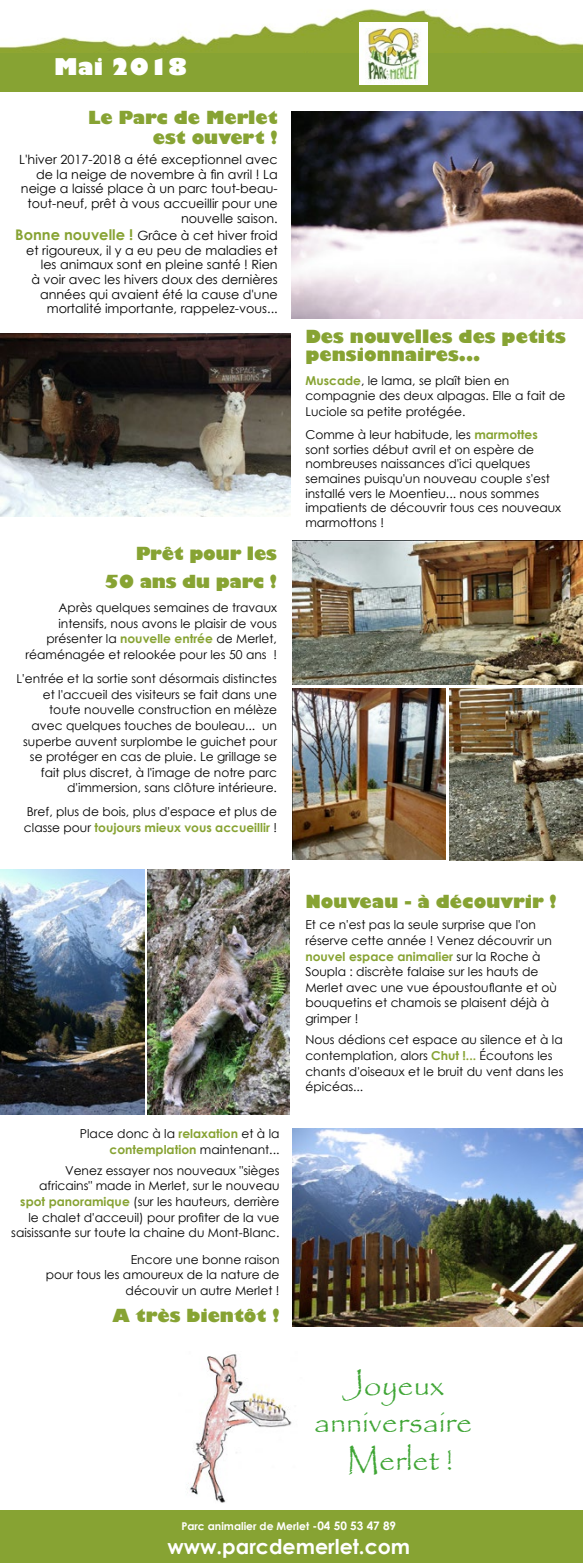
<style>
.page{position:relative;width:583px;height:1563px;background:#fff}
.page>*{position:absolute;margin:0;border:0;box-sizing:border-box;transform-origin:0 0}
.t1{font:31.5px/37.8px "Papyrus";color:#3fa535;text-align:center}
.t2{font:800 22.49px "Gill Sans";color:#fff}
.t3{font:700 20.47px "Century Gothic";color:#fff}
.t4{font:800 17.59px/19.5px "Gill Sans";color:#87a333;text-align:right}
.t5{font:12.69px/14.6px "Century Gothic";color:#000;text-align:right}
.t6{font:12.25px/15.7px "Century Gothic";color:#000}
.t7{font:700 10.76px "Century Gothic";color:#fff}
.s1{font-weight:700;font-size:14.61px;color:#87a333}
.s2{font-weight:700;color:#87a333}
.s3{font-size:11.72px}
</style>
<div class="page">
<div style="left:0;top:1510px;width:583px;height:53px;background:#87a333"></div>
<img style="left:147px;top:869px;width:143px;height:245px">
<img style="left:293px;top:1128px;width:290px;height:198px">
<img style="left:0;top:9px;width:582px;height:44px">
<img style="left:291px;top:111px;width:291px;height:207px">
<div style="left:0;top:53px;width:583px;height:39px;background:#87a333"></div>
<img style="left:0;top:334px;width:291px;height:182px">
<img style="left:449px;top:689px;width:134px;height:171px">
<img style="left:293px;top:541px;width:290px;height:143px">
<img style="left:293px;top:688px;width:152px;height:171px">
<img style="left:0;top:869px;width:144px;height:245px">
<img style="left:188px;top:1354px;width:104px;height:149px">
<img style="left:359px;top:22px;width:69px;height:62px">
<h2 class="t2" style="left:54px;top:52px;width:135px">Mai 2018</h2>
<h3 class="t4" style="left:88px;top:109px;width:191px">Le Parc de Merlet est ouvert !</h3>
<p class="t5" style="left:19px;top:152px;width:260px">L'hiver 2017-2018 a été exceptionnel avec de la neige de novembre à fin avril ! La neige a laissé place à un parc tout-beau&shy;tout-neuf, prêt à vous accueillir pour une nouvelle saison.</p>
<p class="t5" style="left:15px;top:228px;width:264px"><span class="s1">Bonne nouvelle !</span> Grâce à cet hiver froid et rigoureux, il y a eu peu de maladies et les animaux sont en pleine santé ! Rien<br>à voir avec les hivers doux des dernières années qui avaient été la cause d'une mortalité importante, rappelez-vous...</p>
<h3 class="t4" style="left:104px;top:541px;width:174px;line-height:27.8px">Prêt pour les<br>50 ans du parc !</h3>
<p class="t6" style="left:26px;top:600px;width:253px;text-align:right">Après quelques semaines de travaux intensifs, nous avons le plaisir de vous présenter la <span class="s2">nouvelle entrée</span> de Merlet, réaménagée et relookée pour les 50 ans !</p>
<p class="t6" style="left:17px;top:670px;width:262px;text-align:right">L'entrée et la sortie sont désormais distinctes et l'accueil des visiteurs se fait dans une toute nouvelle construction en mélèze avec quelques touches de bouleau... un superbe auvent surplombe le guichet pour se protéger en cas de pluie. Le grillage se fait plus discret, à l'image de notre parc d'immersion, sans clôture intérieure.</p>
<p class="t6" style="left:24px;top:804px;width:254px">Bref, plus de bois, plus d'espace et plus de classe pour <span class="s2">toujours mieux vous accueillir</span> !</p>
<p class="t6" style="left:80px;top:1126px;width:201px;text-align:right">Place donc à la <span class="s2">relaxation</span> et à la <span class="s2">contemplation</span> maintenant...</p>
<p class="t6" style="left:11px;top:1162px;width:270px;text-align:right">Venez essayer nos nouveaux "sièges africains" made in Merlet, sur le nouveau <span class="s2">spot panoramique</span> (sur les hauteurs, derrière le chalet d'acceuil) pour profiter de la vue saisissante sur toute la chaine du Mont-Blanc.</p>
<p class="t6" style="left:46px;top:1251px;width:235px;text-align:right">Encore une bonne raison<br>pour tous les amoureux de la nature de découvir un autre Merlet !</p>
<h3 class="t4" style="left:113px;top:1306px;width:168px">A très bientôt !</h3>
<h3 class="t4" style="left:305px;top:329px;width:262px;line-height:17.6px;text-align:left">Des nouvelles des petits pensionnaires...</h3>
<p class="t6" style="left:305px;top:372px;width:262px"><span class="s2">Muscade</span>, le lama, se plaît bien en compagnie des deux alpagas. Elle a fait de<br>Luciole sa petite protégée.</p>
<p class="t6" style="left:305px;top:427px;width:257px;line-height:14.6px">Comme à leur habitude, les <span class="s2">marmottes </span>sont sorties début avril et on espère de nombreuses naissances d'ici quelques semaines puisqu'un nouveau couple s'est installé vers le Moentieu... nous sommes impatients de découvrir tous ces nouveaux marmottons !</p>
<h3 class="t4" style="left:305px;top:893px;width:253px">Nouveau - à découvrir !</h3>
<p class="t6" style="left:305px;top:917px;width:253px">Et ce n'est pas la seule surprise que l'on réserve cette année ! Venez découvrir un <span class="s2">nouvel espace animalier</span> sur la Roche à Soupla : discrète falaise sur les hauts de Merlet avec une vue époustouflante et où bouquetins et chamois se plaisent déjà à grimper !</p>
<p class="t6" style="left:305px;top:1032px;width:259px">Nous dédions cet espace au silence et à la contemplation, alors <span class="s2">Chut !...</span> Écoutons les chants d'oiseaux et le bruit du vent dans les épicéas...</p>
<h1 class="t1" style="left:314px;top:1364px;width:160px">Joyeux anniversaire<br>Merlet !</h1>
<p class="t7" style="left:181px;top:1517px;width:216px">Parc animalier de Merlet <span class="s3">-04 50 53 47 89</span></p>
<h3 class="t3" style="left:167px;top:1531px;width:244px">www.parcdemerlet.com</h3>
</div>
